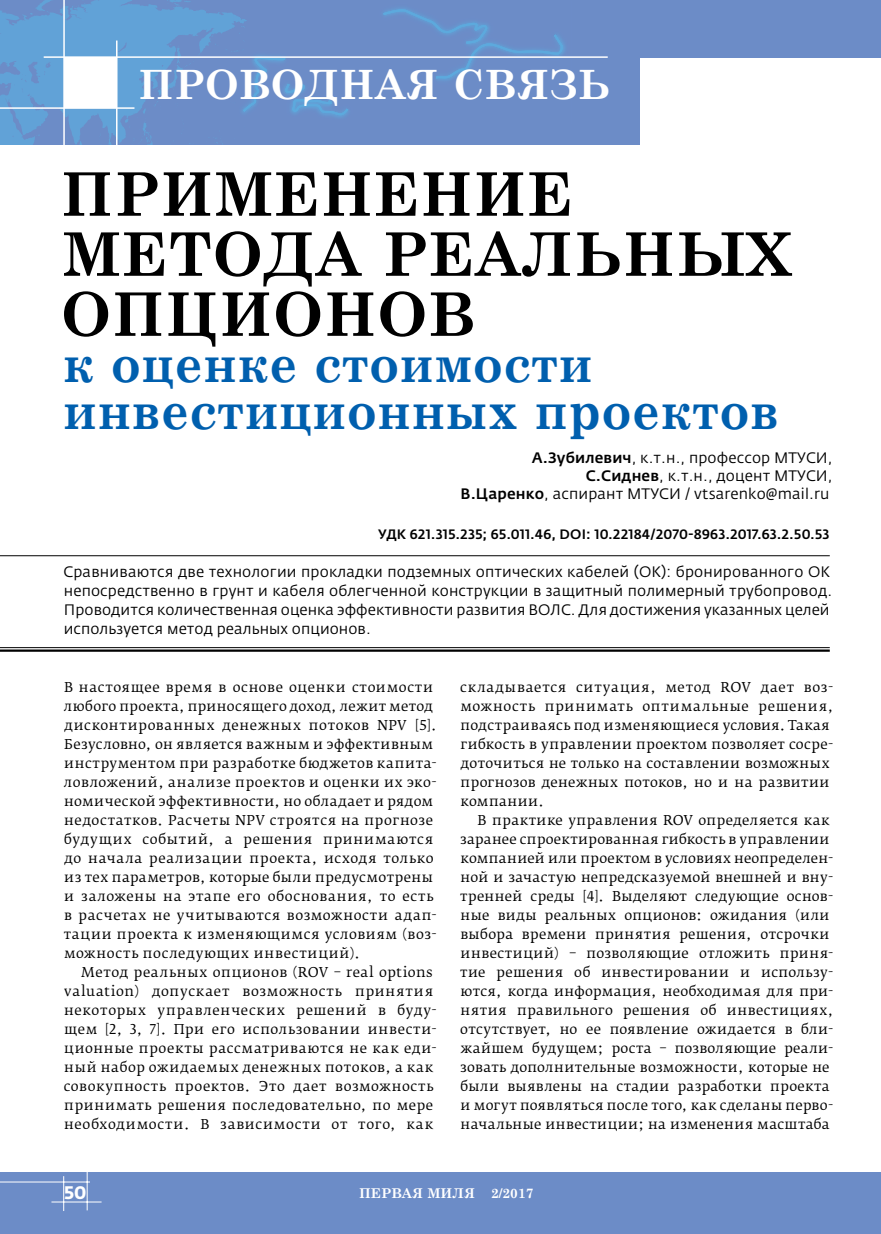
<style>
.page{position:relative;width:881px;height:1234px;background:#fff}
.page>*{position:absolute;margin:0;border:0;box-sizing:border-box;transform-origin:0 0}
.t1{font:700 60px/60px "Century Schoolbook";letter-spacing:.015em;color:#000}
.t2{font:700 54px/46.5px "Century Schoolbook";letter-spacing:.015em;color:#005fae;scale:.9 1}
.t3{font:700 40.5px "Century Schoolbook";letter-spacing:.005em;color:#fff}
.t4{font:700 18px "Fedra Sans Pro";color:#fff}
.t5{font:15px/19px "Fedra Sans Pro";letter-spacing:.01em;color:#000;text-align:right}
.t6{font:13.5px/19px "Fedra Serif B Pro";letter-spacing:.035em;color:#000}
.t7{font:500 13.5px "Fedra Sans Alt Pro";letter-spacing:.015em;color:#000}
.t8{font:700 13.5px "Century Schoolbook";color:#fff}
.s1{font-weight:500}
</style>
<div class="page">
<div style="left:0;top:0;width:880px;height:57px;background:#6c8cc7"></div>
<div style="left:0;top:1172px;width:880px;height:61px;background:#6c8cc7"></div>
<hr style="left:51px;top:1201px;width:50px;height:1px;background:#fff">
<hr style="left:87px;top:1171px;width:1px;height:39px;background:#fff">
<hr style="left:63px;top:1175px;width:1px;height:35px;background:#fff">
<hr style="left:0;top:1181px;width:90px;height:1px;background:#fff">
<div style="left:0;top:0;width:639px;height:144px;background:#6c8cc7"></div>
<svg style="left:0;top:0;width:562px;height:144px"></svg>
<hr style="left:63px;top:0;width:2px;height:159px;background:#fff">
<hr style="left:116px;top:40px;width:1px;height:119px;background:#fff">
<hr style="left:0;top:107px;width:134px;height:2px;background:#fff">
<hr style="left:44px;top:56px;width:563px;height:2px;background:#fff">
<div style="left:64px;top:57px;width:53px;height:51px;background:#fff"></div>
<hr style="left:0;top:555px;width:829px;height:1px;background:#000">
<hr style="left:0;top:647px;width:829px;height:1px;background:#000">
<hr style="left:0;top:649px;width:829px;height:2px;background:#000">
<h3 class="t3" style="left:138px;top:53px;width:473px">Проводная связь</h3>
<h1 class="t1" style="left:61px;top:161px;width:731px">ПРИМЕНЕНИЕ<br>МЕТОДА РЕАЛЬН ЫХ<br>ОПЦИОНО</h1>
<h1 class="t1" style="left:428px;top:281px;width:48px">В</h1>
<h2 class="t2" style="left:63px;top:337px;width:796px">к оценке стоимости инвестиционных проектов</h2>
<p class="t5" style="left:460px;top:449px;width:373px;line-height:18px"><span class="s1">А.Зубилевич</span>, к.т.н., профессор МТУСИ,<br><span class="s1">С.Сиднев</span>, к.т.н., доцент МТУСИ,<br><span class="s1">В.Царенко</span>, аспирант МТУСИ / vtsarenko@mail.ru</p>
<p class="t7" style="left:378px;top:526px;width:452px">УДК 621.315.235; 65.011.46, DOI: 10.22184/2070-8963.2017.63.2.50.53</p>
<p class="t5" style="left:63px;top:562px;width:769px;text-align:left">Сравниваются две технологии прокладки подземных оптических кабелей (ОК): бронированного ОК непосредственно в грунт и кабеля облегченной конструкции в защитный полимерный трубопровод.<br>Проводится количественная оценка эффективности развития ВОЛС. Для достижения указанных целей используется метод реальных опционов.</p>
<p class="t6" style="left:64px;top:677px;width:374px">В настоящее время в основе оценки стоимости любого проекта, приносящего доход, лежит метод дисконтированных денежных потоков NPV [5].<br>Безусловно, он является важным и эффективным инструментом при разработке бюджетов капита&shy;ловложений, анализе проектов и оценки их эко&shy;номической эффективности, но обладает и рядом недостатков. Расчеты NPV строятся на прогнозе будущих событий, а решения принимаются до начала реализации проекта, исходя только из тех параметров, которые были предусмотрены и заложены на этапе его обоснования, то есть в расчетах не учитываются возможности адап&shy;тации проекта к изменяющимся условиям (воз&shy;можность последующих инвестиций).</p>
<p class="t6" style="left:64px;top:962px;width:374px;text-indent:17px">Метод реальных опционов (ROV – real options valuation) допускает возможность принятия некоторых управленческих решений в буду&shy;щем [2, 3, 7]. При его использовании инвести&shy;ционные проекты рассматриваются не как еди&shy;ный набор ожидаемых денежных потоков, а как совокупность проектов. Это дает возможность принимать решения последовательно, по мере необходимости. В зависимости от того, как</p>
<p class="t6" style="left:460px;top:677px;width:374px">складывается ситуация, метод ROV дает воз&shy;можность принимать оптимальные решения, подстраиваясь под изменяющиеся условия. Такая гибкость в управлении проектом позволяет сосре&shy;доточиться не только на составлении возможных прогнозов денежных потоков, но и на развитии компании.</p>
<p class="t6" style="left:460px;top:810px;width:374px;text-indent:17px">В практике управления ROV определяется как заранее спроектированная гибкость в управлении компанией или проектом в условиях неопределен&shy;ной и зачастую непредсказуемой внешней и вну&shy;тренней среды [4]. Выделяют следующие основ&shy;ные виды реальных опционов: ожидания (или выбора времени принятия решения, отсрочки инвестиций) – позволяющие отложить приня&shy;тие решения об инвестировании и использу&shy;ются, когда информация, необходимая для при&shy;нятия правильного решения об инвестициях, отсутствует, но ее появление ожидается в бли&shy;жайшем будущем; роста – позволяющие реали&shy;зовать дополнительные возможности, которые не были выявлены на стадии разработки проекта и могут появляться после того, как сделаны перво&shy;начальные инвестиции; на изменения масштаба</p>
<h3 class="t4" style="left:64px;top:1180px;width:24px">50</h3>
<p class="t8" style="left:359px;top:1181px;width:176px">ПЕРВАЯ МИЛЯ 12/2017</p>
</div>
